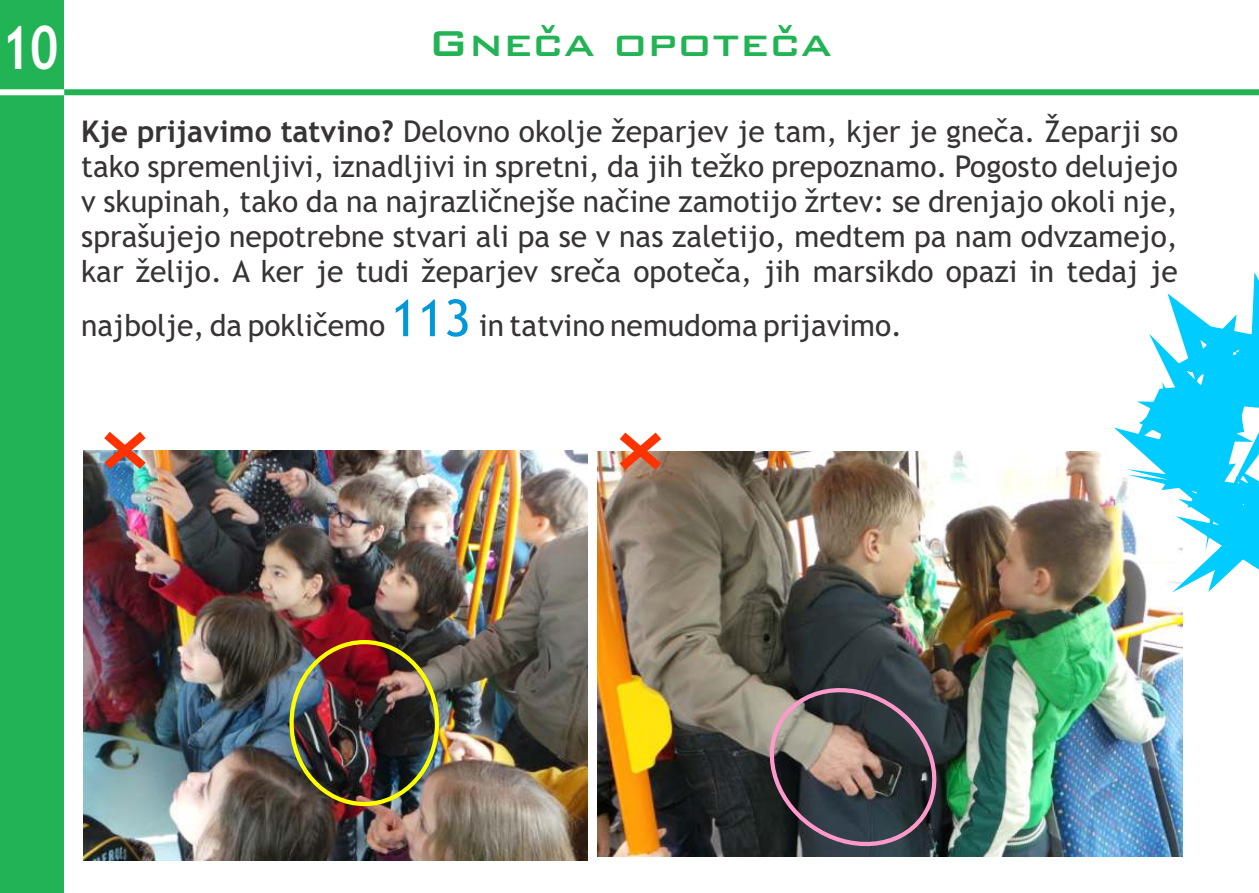
<style>
.page{position:relative;width:1259px;height:893px;background:#fff}
.page>*{position:absolute;margin:0;border:0;box-sizing:border-box;transform-origin:0 0}
.t1{font:700 60px "Trebuchet MS";color:#fefefe;scale:.8 1}
.t2{font:500 48px "Bank Gothic BT";color:#21b354}
.t3{font:30px/34.8px "Trebuchet MS";color:#373435;text-align:justify}
.s1{font-weight:700}
.s2{font-size:51px;color:#0098da}
</style>
<div class="page">
<div style="left:0;top:0;width:64px;height:893px;background:#21b354"></div>
<img style="left:598px;top:451px;width:167px;height:406px">
<img style="left:83px;top:450px;width:504px;height:410px">
<div style="left:289px;top:640px;width:150px;height:166px;border:4px solid #ff0;border-radius:50%"></div>
<img style="left:765px;top:272px;width:494px;height:585px">
<svg style="left:760px;top:681px;width:185px;height:174px;background:#544f52"></svg>
<svg style="left:610px;top:432px;width:60px;height:47px"></svg>
<img style="left:95px;top:431px;width:60px;height:47px">
<div style="left:0;top:89px;width:70px;height:6px;background:#fff"></div>
<div style="left:64px;top:89px;width:1195px;height:6px;background:#21b354"></div>
<h1 class="t1" style="left:2px;top:25px;width:72px">10</h1>
<h2 class="t2" style="left:428px;top:20px;width:405px">Gneča opoteča</h2>
<p class="t3" style="left:81px;top:117px;width:1098px"><span class="s1">Kje prijavimo tatvino?</span> Delovno okolje žeparjev je tam, kjer je gneča. Žeparji so tako spremenljivi, iznadljivi in spretni, da jih težko prepoznamo. Pogosto delujejo v skupinah, tako da na najrazličnejše načine zamotijo žrtev: se drenjajo okoli nje, sprašujejo nepotrebne stvari ali pa se v nas zaletijo, medtem pa nam odvzamejo, kar želijo. A ker je tudi žeparjev sreča opoteča, jih marsikdo opazi in tedaj je</p>
<p class="t3" style="left:81px;top:311px;width:822px">najbolje, da pokličemo <span class="s2">113</span> in tatvino nemudoma prijavimo.</p>
</div>
